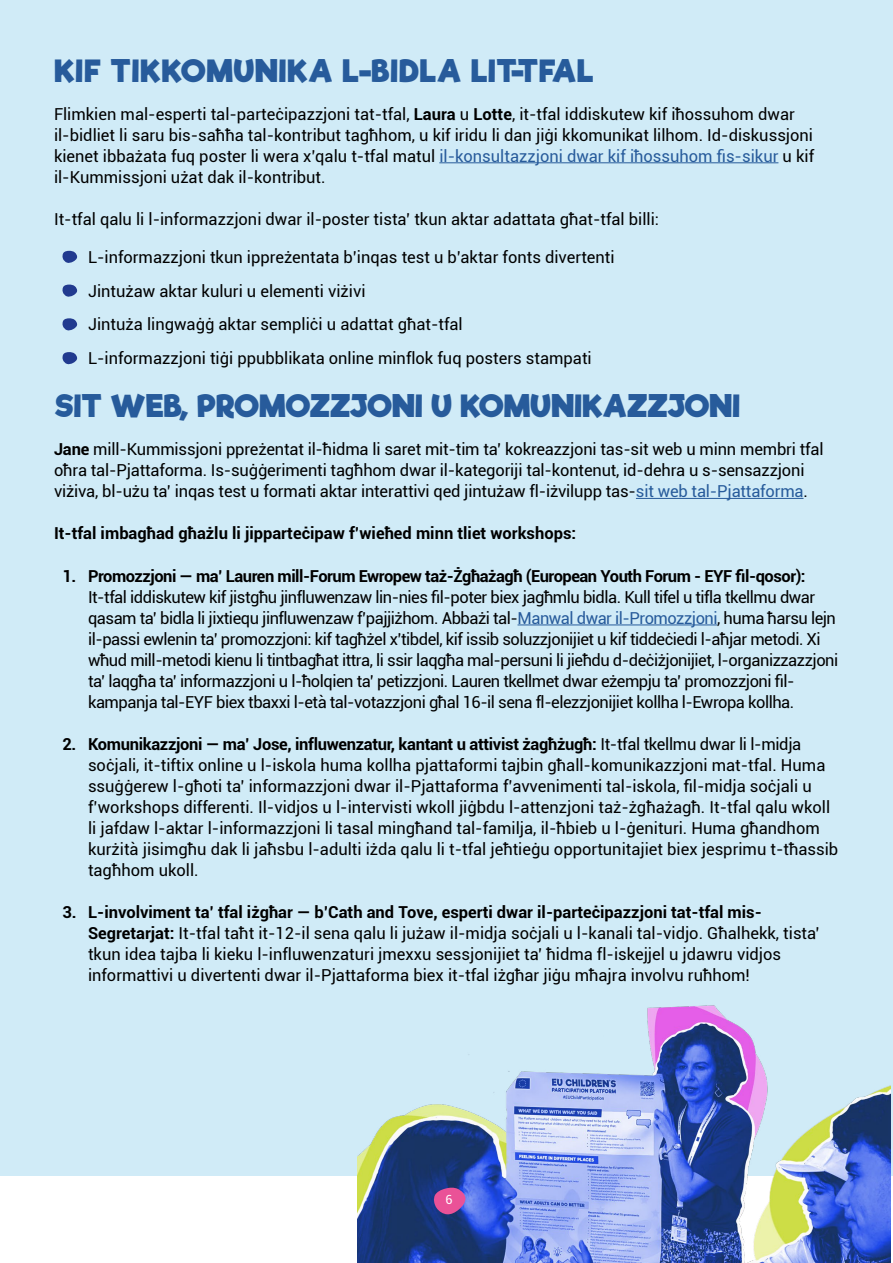
<style>
.page{position:relative;width:893px;height:1263px;background:#fff}
.page>*{position:absolute;margin:0;border:0;box-sizing:border-box;transform-origin:0 0}
.T2{font:700 30px "Riffic";letter-spacing:-.02em;color:#275b9b}
.T2-2{font:700 30px "Riffic";color:#275b9b}
.body{font:16.5px/21px "Roboto";color:#000}
.body-2{font:16.5px/21px "Roboto";letter-spacing:-.03em;color:#000}
.Bullet{font:16.5px "Roboto";color:#000}
.body-3{font:700 16.5px "Roboto";color:#000}
.t1{font:12.6px "Roboto";color:#fff}
.s1{font-weight:700}
.s2{color:#275b9b}
</style>
<div class="page">
<div style="left:0;top:0;width:893px;height:1176px;background:#d0ebf7"></div>
<img style="left:357px;top:1005px;width:534px;height:258px">
<svg style="left:433px;top:1187px;width:33px;height:28px"></svg>
<hr style="left:439px;top:162px;width:339px;height:1px;background:#275b9b">
<hr style="left:636px;top:498px;width:167px;height:1px;background:#275b9b">
<hr style="left:517px;top:624px;width:200px;height:1px;background:#275b9b">
<svg style="left:62px;top:251px;width:15px;height:12px"></svg>
<svg style="left:62px;top:285px;width:15px;height:12px"></svg>
<svg style="left:62px;top:318px;width:15px;height:13px"></svg>
<svg style="left:62px;top:352px;width:15px;height:12px"></svg>
<p class="T2-2" style="left:54px;top:52px;width:541px">KIF TIKKOMUNIKA L-BIDLA LIT-TFAL</p>
<p class="body" style="left:54px;top:103px;width:762px">Flimkien mal-esperti tal-parteċipazzjoni tat-tfal, <span class="s1">Laura</span> u <span class="s1">Lotte</span>, it-tfal iddiskutew kif iħossuhom dwar il-bidliet li saru bis-saħħa tal-kontribut tagħhom, u kif iridu li dan jiġi kkomunikat lilhom. Id-diskussjoni kienet ibbażata fuq poster li wera x’qalu t-tfal matul <span class="s2">il-konsultazzjoni dwar kif iħossuhom fis-sikur</span> u kif il-Kummissjoni użat dak il-kontribut.</p>
<p class="body" style="left:54px;top:208px;width:607px">It-tfal qalu li l-informazzjoni dwar il-poster tista’ tkun aktar adattata għat-tfal billi:</p>
<p class="Bullet" style="left:88px;top:245px;width:528px">L-informazzjoni tkun ippreżentata b’inqas test u b’aktar fonts divertenti</p>
<p class="Bullet" style="left:88px;top:279px;width:279px">Jintużaw aktar kuluri u elementi viżivi</p>
<p class="Bullet" style="left:88px;top:313px;width:376px">Jintuża lingwaġġ aktar sempliċi u adattat għat-tfal</p>
<p class="Bullet" style="left:88px;top:347px;width:505px">L-informazzjoni tiġi ppubblikata online minflok fuq posters stampati</p>
<p class="T2" style="left:54px;top:387px;width:688px">SIT WEB, PROMOZZJONI U KOMUNIKAZZJONI</p>
<p class="body" style="left:54px;top:438px;width:771px"><span class="s1">Jane</span> mill-Kummissjoni ppreżentat il-ħidma li saret mit-tim ta’ kokreazzjoni tas-sit web u minn membri tfal oħra tal-Pjattaforma. Is-suġġerimenti tagħhom dwar il-kategoriji tal-kontenut, id-dehra u s-sensazzjoni viżiva, bl-użu ta’ inqas test u formati aktar interattivi qed jintużaw fl-iżvilupp tas-<span class="s2">sit web tal-Pjattaforma</span>.</p>
<p class="body-3" style="left:54px;top:522px;width:524px">It-tfal imbagħad għażlu li jipparteċipaw f’wieħed minn tliet workshops:</p>
<p class="body-2" style="left:88px;top:565px;width:752px;text-indent:-26px"><span class="s1">1. Promozzjoni — ma’ Lauren mill-Forum Ewropew taż-Żgħażagħ (European Youth Forum - EYF fil-qosor):<br></span>It-tfal iddiskutew kif jistgħu jinfluwenzaw lin-nies fil-poter biex jagħmlu bidla. Kull tifel u tifla tkellmu dwar qasam ta’ bidla li jixtiequ jinfluwenzaw f’pajjiżhom. Abbażi tal-<span class="s2">Manwal dwar il-Promozzjoni</span>, huma ħarsu lejn il-passi ewlenin ta’ promozzjoni: kif tagħżel x’tibdel, kif issib soluzzjonijiet u kif tiddeċiedi l-aħjar metodi. Xi wħud mill-metodi kienu li tintbagħat ittra, li ssir laqgħa mal-persuni li jieħdu d-deċiżjonijiet, l-organizzazzjoni ta’ laqgħa ta’ informazzjoni u l-ħolqien ta’ petizzjoni. Lauren tkellmet dwar eżempju ta’ promozzjoni fil&shy;kampanja tal-EYF biex tbaxxi l-età tal-votazzjoni għal 16-il sena fl-elezzjonijiet kollha l-Ewropa kollha.</p>
<p class="body" style="left:88px;top:733px;width:752px;text-indent:-26px"><span class="s1">2. Komunikazzjoni — ma’ Jose, influwenzatur, kantant u attivist żagħżugħ:</span> It-tfal tkellmu dwar li l-midja soċjali, it-tiftix online u l-iskola huma kollha pjattaformi tajbin għall-komunikazzjoni mat-tfal. Huma ssuġġerew l-għoti ta’ informazzjoni dwar il-Pjattaforma f’avvenimenti tal-iskola, fil-midja soċjali u f’workshops differenti. Il-vidjos u l-intervisti wkoll jiġbdu l-attenzjoni taż-żgħażagħ. It-tfal qalu wkoll li jafdaw l-aktar l-informazzjoni li tasal mingħand tal-familja, il-ħbieb u l-ġenituri. Huma għandhom kurżità jisimgħu dak li jaħsbu l-adulti iżda qalu li t-tfal jeħtieġu opportunitajiet biex jesprimu t-tħassib tagħhom ukoll.</p>
<p class="body" style="left:88px;top:901px;width:733px;text-indent:-26px"><span class="s1">3. L-involviment ta’ tfal iżgħar — b’Cath and Tove, esperti dwar il-parteċipazzjoni tat-tfal mis-Segretarjat:</span> It-tfal taħt it-12-il sena qalu li jużaw il-midja soċjali u l-kanali tal-vidjo. Għalhekk, tista’ tkun idea tajba li kieku l-influwenzaturi jmexxu sessjonijiet ta’ ħidma fl-iskejjel u jdawru vidjos informattivi u divertenti dwar il-Pjattaforma biex it-tfal iżgħar jiġu mħajra involvu ruħhom!</p>
<p class="t1" style="left:447px;top:1191px;width:9px">6</p>
</div>
